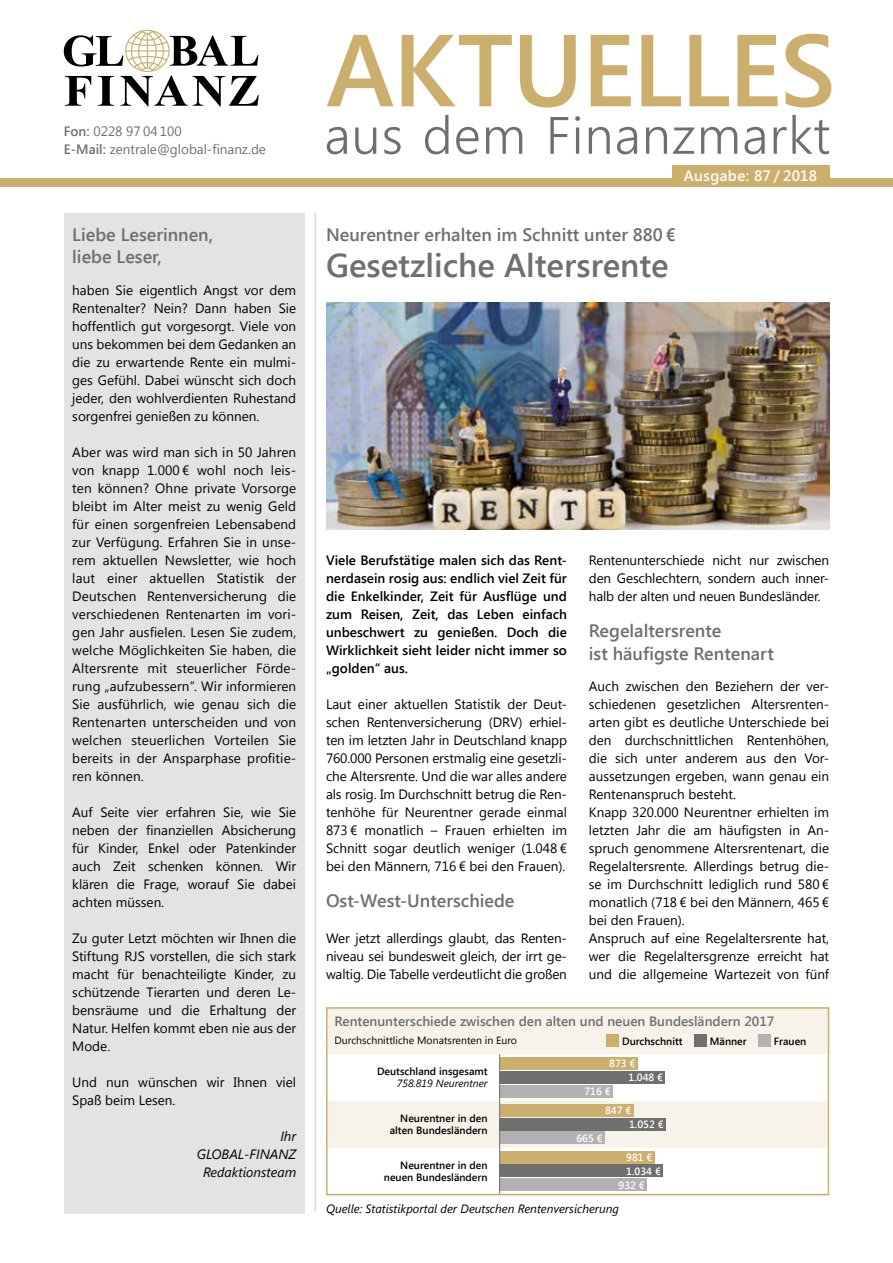
<style>
.page{position:relative;width:893px;height:1263px;background:#fff}
.page>*{position:absolute;margin:0;border:0;box-sizing:border-box;transform-origin:0 0}
.t1{font:600 102px "Segoe UI";letter-spacing:-.015em;color:#ccaf6c}
.t2{font:300 52.5px "Segoe UI";letter-spacing:.02em;color:#706f6f}
.t3{font:600 33px "Segoe UI";color:#706f6f}
.t4{font:600 18px/21.6px "Segoe UI";color:#706f6f}
.t5{font:600 15px "Segoe UI";letter-spacing:.02em;color:#fff}
.t6{font:13.5px/18px "Segoe UI";color:#000;text-align:justify}
.t7{font:600 13.5px/18px "Segoe UI";color:#000;text-align:justify}
.t8{font:600 13.5px "Segoe UI";color:#706f6f}
.t9{font:13.5px/18px "Segoe UI";color:#706f6f}
.t10{font:italic 13.5px/18px "Segoe UI";color:#000;text-align:right}
.t11{font:italic 12px "Segoe UI";color:#000}
.t12{font:600 10.5px/12px "Segoe UI";color:#000;text-align:right}
.t13{font:600 10.5px/13.8px "Segoe UI";color:#fff}
.t14{font:10.5px "Segoe UI";color:#000}
.t15{font:italic 10.5px "Segoe UI";color:#000}
.s1{font-weight:600}
</style>
<div class="page">
<div style="left:0;top:178px;width:893px;height:9px;background:#ccaf6c"></div>
<div style="left:64px;top:213px;width:241px;height:1000px;background:#e3e3e3"></div>
<hr style="left:315px;top:213px;width:1px;height:999px;background:#dadada">
<svg style="left:64px;top:30px;width:195px;height:76px"></svg>
<div style="left:672px;top:166px;width:157px;height:21px;background:#ccaf6c"></div>
<div style="left:326px;top:1101px;width:502px;height:46px;background:#f8f3ea"></div>
<div style="left:500px;top:1178px;width:147px;height:13px;background:#b3b2b2"></div>
<div style="left:500px;top:1164px;width:163px;height:13px;background:#706f6f"></div>
<div style="left:500px;top:1151px;width:155px;height:12px;background:#ccaf6c"></div>
<div style="left:500px;top:1131px;width:105px;height:13px;background:#b3b2b2"></div>
<div style="left:500px;top:1118px;width:166px;height:12px;background:#706f6f"></div>
<div style="left:500px;top:1104px;width:133px;height:13px;background:#ccaf6c"></div>
<div style="left:500px;top:1085px;width:113px;height:12px;background:#b3b2b2"></div>
<div style="left:500px;top:1071px;width:165px;height:13px;background:#706f6f"></div>
<div style="left:500px;top:1057px;width:137px;height:13px;background:#ccaf6c"></div>
<div style="left:326px;top:1007px;width:503px;height:47px;background:#f8f3ea"></div>
<hr style="left:499px;top:1054px;width:1px;height:140px;background:#706f6f">
<div style="left:606px;top:1034px;width:13px;height:13px;background:#ccaf6c"></div>
<div style="left:694px;top:1034px;width:13px;height:13px;background:#706f6f"></div>
<div style="left:758px;top:1034px;width:13px;height:13px;background:#b3b2b2"></div>
<img style="left:326px;top:303px;width:503px;height:226px">
<div style="left:326px;top:1007px;width:503px;height:188px;border:2px solid #ccaf6c"></div>
<h1 class="t1" style="left:326px;top:-1px;width:511px">AKTUELLES</h1>
<p class="t9" style="left:64px;top:121px;width:204px"><span class="s1">Fon:</span> 0228 97 04 100<br><span class="s1">E-Mail:</span> zentrale@global-finanz.de</p>
<h2 class="t2" style="left:324px;top:96px;width:507px">aus dem Finanzmarkt</h2>
<p class="t5" style="left:684px;top:166px;width:135px">Ausgabe: 87 / 2018</p>
<h3 class="t4" style="left:72px;top:223px;width:142px">Liebe Leserinnen, liebe Leser,</h3>
<p class="t6" style="left:72px;top:281px;width:225px">haben Sie eigentlich Angst vor dem Rentenalter? Nein? Dann haben Sie hoffentlich gut vorgesorgt. Viele von uns bekommen bei dem Gedanken an die zu erwartende Rente ein mulmi&shy;ges Gefühl. Dabei wünscht sich doch jeder, den wohlverdienten Ruhestand sorgenfrei genießen zu können.</p>
<p class="t6" style="left:72px;top:443px;width:225px">Aber was wird man sich in 50 Jahren von knapp 1.000 € wohl noch leis&shy;ten können? Ohne private Vorsorge bleibt im Alter meist zu wenig Geld für einen sorgenfreien Lebensabend zur Verfügung. Erfahren Sie in unse&shy;rem aktuellen Newsletter, wie hoch laut einer aktuellen Statistik der Deutschen Rentenversicherung die verschiedenen Rentenarten im vori&shy;gen Jahr ausfielen. Lesen Sie zudem, welche Möglichkeiten Sie haben, die Altersrente mit steuerlicher Förde&shy;rung „aufzubessern“. Wir informieren Sie ausführlich, wie genau sich die Rentenarten unterscheiden und von welchen steuerlichen Vorteilen Sie bereits in der Ansparphase profitie&shy;ren können.</p>
<p class="t6" style="left:72px;top:803px;width:225px">Auf Seite vier erfahren Sie, wie Sie neben der finanziellen Absicherung für Kinder, Enkel oder Patenkinder auch Zeit schenken können. Wir klären die Frage, worauf Sie dabei achten müssen.</p>
<p class="t6" style="left:72px;top:929px;width:225px">Zu guter Letzt möchten wir Ihnen die Stiftung RJS vorstellen, die sich stark macht für benachteiligte Kinder, zu schützende Tierarten und deren Le&shy;bensräume und die Erhaltung der Natur. Helfen kommt eben nie aus der Mode.</p>
<p class="t6" style="left:72px;top:1073px;width:225px">Und nun wünschen wir Ihnen viel<br>Spaß beim Lesen.</p>
<p class="t10" style="left:197px;top:1127px;width:101px">Ihr<br>GLOBAL-FINANZ<br>Redaktionsteam</p>
<h3 class="t4" style="left:326px;top:223px;width:351px">Neurentner erhalten im Schnitt unter 880 €</h3>
<h3 class="t3" style="left:326px;top:242px;width:344px">Gesetzliche Altersrente</h3>
<p class="t7" style="left:326px;top:551px;width:242px">Viele Berufstätige malen sich das Rent&shy;nerdasein rosig aus: endlich viel Zeit für die Enkelkinder, Zeit für Ausflüge und zum Reisen, Zeit, das Leben einfach unbeschwert zu genießen. Doch die Wirklichkeit sieht leider nicht immer so „golden“ aus.</p>
<p class="t6" style="left:326px;top:695px;width:242px">Laut einer aktuellen Statistik der Deut&shy;schen Rentenversicherung (DRV) erhiel&shy;ten im letzten Jahr in Deutschland knapp 760.000 Personen erstmalig eine gesetzli&shy;che Altersrente. Und die war alles andere als rosig. Im Durchschnitt betrug die Ren&shy;tenhöhe für Neurentner gerade einmal 873 € monatlich – Frauen erhielten im Schnitt sogar deutlich weniger (1.048 € bei den Männern, 716 € bei den Frauen).</p>
<h3 class="t4" style="left:326px;top:889px;width:190px">Ost-West-Unterschiede</h3>
<p class="t6" style="left:326px;top:929px;width:242px">Wer jetzt allerdings glaubt, das Renten&shy;niveau sei bundesweit gleich, der irrt ge&shy;waltig. Die Tabelle verdeutlicht die großen</p>
<p class="t6" style="left:589px;top:551px;width:242px">Rentenunterschiede nicht nur zwischen den Geschlechtern, sondern auch inner&shy;halb der alten und neuen Bundesländer.</p>
<h3 class="t4" style="left:589px;top:619px;width:187px;line-height:22.5px">Regelaltersrente<br>ist häufigste Rentenart</h3>
<p class="t6" style="left:589px;top:677px;width:242px;text-align:left">Auch zwischen den Beziehern der ver&shy;schiedenen gesetzlichen Altersrenten&shy;arten gibt es deutliche Unterschiede bei den durchschnittlichen Rentenhöhen, die sich unter anderem aus den Vor&shy;aussetzungen ergeben, wann genau ein Rentenanspruch besteht.<br>Knapp 320.000 Neurentner erhielten im letzten Jahr die am häufigsten in An&shy;spruch genommene Altersrentenart, die Regelaltersrente. Allerdings betrug die&shy;se im Durchschnitt lediglich rund 580 € monatlich (718 € bei den Männern, 465 € bei den Frauen).<br>Anspruch auf eine Regelaltersrente hat, wer die Regelaltersgrenze erreicht hat und die allgemeine Wartezeit von fünf</p>
<p class="t8" style="left:334px;top:1012px;width:441px">Rentenunterschiede zwischen den alten und neuen Bundesländern 2017</p>
<p class="t14" style="left:334px;top:1033px;width:184px">Durchschnittliche Monatsrenten in Euro</p>
<p class="t13" style="left:609px;top:1056px;width:28px">873 €</p>
<p class="t13" style="left:628px;top:1070px;width:36px">1.048 €</p>
<p class="t13" style="left:584px;top:1084px;width:28px">716 €</p>
<p class="t13" style="left:629px;top:1103px;width:36px;text-indent:-24px">847 €<br>1.052 €</p>
<p class="t13" style="left:576px;top:1131px;width:28px">665 €</p>
<p class="t13" style="left:626px;top:1150px;width:28px">981 €</p>
<p class="t13" style="left:626px;top:1163px;width:36px">1.034 €</p>
<p class="t13" style="left:618px;top:1177px;width:28px">932 €</p>
<p class="t12" style="left:622px;top:1034px;width:62px">Durchschnitt</p>
<p class="t12" style="left:710px;top:1034px;width:38px">Männer</p>
<p class="t12" style="left:774px;top:1034px;width:34px">Frauen</p>
<p class="t12" style="left:377px;top:1065px;width:112px">Deutschland insgesamt</p>
<p class="t15" style="left:397px;top:1076px;width:92px">758.819 Neurentner</p>
<p class="t12" style="left:390px;top:1112px;width:99px">Neurentner in den alten Bundesländern</p>
<p class="t12" style="left:384px;top:1158px;width:105px">Neurentner in den neuen Bundesländern</p>
<p class="t11" style="left:326px;top:1201px;width:295px">Quelle: Statistikportal der Deutschen Rentenversicherung</p>
</div>
